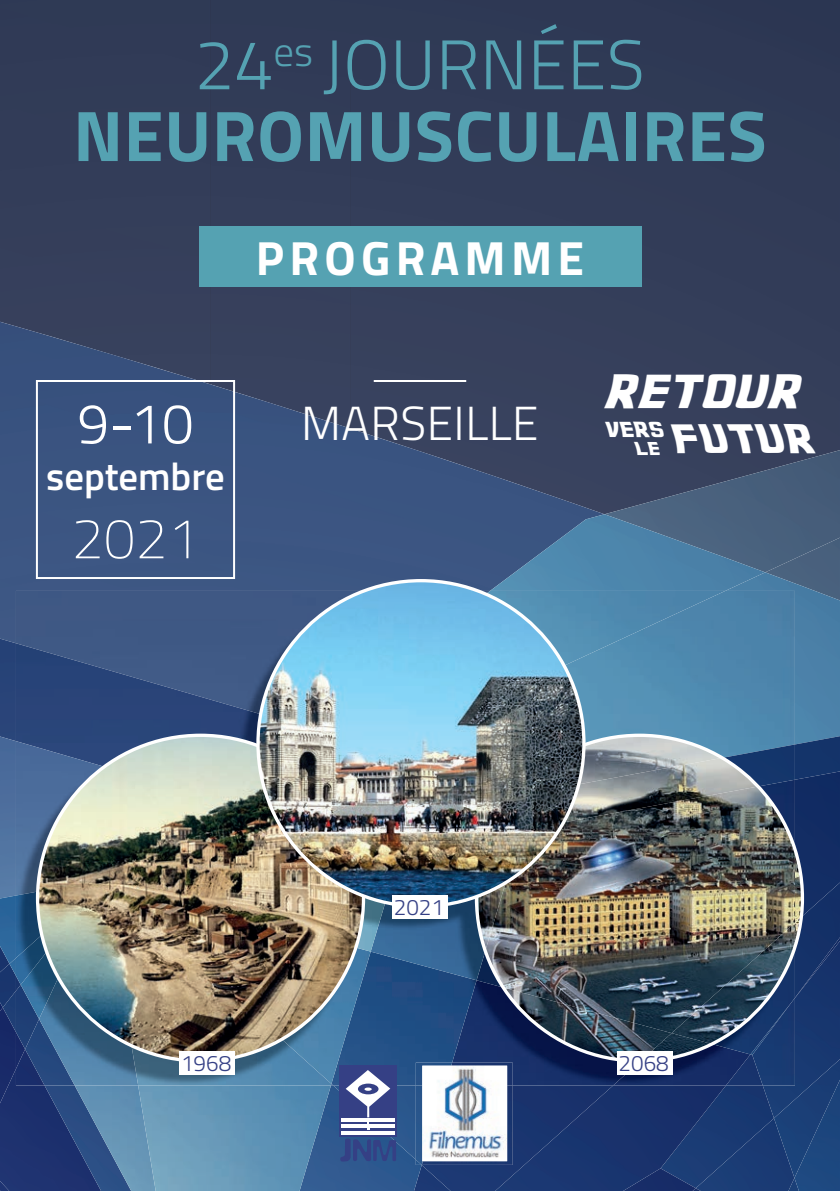
<style>
.page{position:relative;width:840px;height:1191px;background:#fff}
.page>*{position:absolute;margin:0;border:0;box-sizing:border-box;transform-origin:0 0}
.t1{font:700 71.8px "Titillium";letter-spacing:.01em;color:#55a2b2}
.t2{font:300 70.2px "Titillium";letter-spacing:.01em;color:#55a2b2}
.t3{font:300 57px "Titillium";color:#fff}
.t4{font:100 57px "Titillium";color:#fff}
.t5{font:700 48px "Titillium";letter-spacing:.11em;color:#fff}
.t6{font:300 47.8px "Titillium";letter-spacing:.01em;color:#fff}
.t7{font:600 38.8px "Titillium";color:#fff}
.t8{font:38px "Backtothefuture 2002";color:#fff}
.t9{font:32.6px "Backtothefuture 2002";color:#fff}
.t10{font:300 22.4px "Titillium";color:#354085}
.t11{font:17.2px "Backtothefuture 2002";color:#fff}
.s1{font-size:14.8px}
</style>
<div class="page">
<div style="left:350px;top:0;width:489px;height:450px;background:#313b57"></div>
<div style="left:211px;top:0;width:139px;height:322px;background:#323c58"></div>
<div style="left:0;top:0;width:211px;height:322px;background:#323c58"></div>
<img style="left:604px;top:450px;width:235px;height:87px">
<div style="left:764px;top:537px;width:75px;height:35px;background:#48607d"></div>
<img style="left:0;top:322px;width:604px;height:316px">
<div style="left:0;top:638px;width:16px;height:98px;background:#294478"></div>
<img style="left:0;top:736px;width:16px;height:159px">
<img style="left:0;top:895px;width:16px;height:173px">
<img style="left:3px;top:990px;width:13px;height:42px">
<svg style="left:0;top:1002px;width:3px;height:9px"></svg>
<img style="left:9px;top:958px;width:7px;height:18px">
<img style="left:489px;top:514px;width:275px;height:77px">
<img style="left:331px;top:1085px;width:164px;height:106px">
<img style="left:725px;top:1085px;width:37px;height:33px">
<img style="left:495px;top:1085px;width:230px;height:106px">
<div style="left:695px;top:1118px;width:93px;height:73px;background:#1a3b74"></div>
<svg style="left:692px;top:1188px;width:8px;height:3px"></svg>
<svg style="left:788px;top:1178px;width:6px;height:13px"></svg>
<div style="left:333px;top:1085px;width:88px;height:80px;background:#2a588e"></div>
<img style="left:724px;top:572px;width:115px;height:164px">
<img style="left:794px;top:736px;width:45px;height:35px">
<div style="left:794px;top:771px;width:45px;height:111px;background:#122c63"></div>
<img style="left:800px;top:882px;width:39px;height:55px">
<div style="left:762px;top:998px;width:77px;height:120px;background:#17366e"></div>
<img style="left:794px;top:937px;width:45px;height:61px">
<div style="left:773px;top:1059px;width:66px;height:119px;background:#1a3b73"></div>
<img style="left:794px;top:1079px;width:45px;height:112px">
<div style="left:0;top:1068px;width:45px;height:123px;background:#1e326f"></div>
<img style="left:45px;top:1085px;width:30px;height:106px">
<svg style="left:0;top:1180px;width:9px;height:11px"></svg>
<img style="left:75px;top:1085px;width:63px;height:106px">
<img style="left:414px;top:1165px;width:36px;height:26px">
<img style="left:138px;top:1085px;width:193px;height:106px">
<div style="left:16px;top:591px;width:291px;height:52px;background:#3f5884"></div>
<img style="left:16px;top:643px;width:275px;height:98px">
<img style="left:16px;top:741px;width:22px;height:138px">
<img style="left:16px;top:990px;width:9px;height:59px">
<img style="left:21px;top:984px;width:17px;height:35px">
<img style="left:16px;top:984px;width:5px;height:6px">
<img style="left:16px;top:879px;width:22px;height:105px">
<img style="left:212px;top:727px;width:45px;height:8px">
<img style="left:476px;top:987px;width:164px;height:98px">
<img style="left:750px;top:1055px;width:1px;height:30px">
<img style="left:612px;top:1044px;width:138px;height:41px">
<img style="left:333px;top:980px;width:143px;height:105px">
<img style="left:331px;top:951px;width:39px;height:132px">
<img style="left:481px;top:591px;width:313px;height:153px">
<img style="left:721px;top:744px;width:73px;height:35px">
<img style="left:711px;top:1044px;width:40px;height:10px">
<img style="left:370px;top:899px;width:115px;height:81px">
<img style="left:363px;top:898px;width:37px;height:53px">
<img style="left:751px;top:1044px;width:43px;height:41px">
<img style="left:16px;top:1049px;width:9px;height:36px">
<img style="left:25px;top:1019px;width:14px;height:66px">
<img style="left:39px;top:1059px;width:65px;height:26px">
<img style="left:104px;top:1059px;width:227px;height:26px">
<img style="left:38px;top:735px;width:325px;height:324px">
<img style="left:794px;top:876px;width:8px;height:46px">
<img style="left:794px;top:917px;width:6px;height:30px">
<img style="left:517px;top:1033px;width:116px;height:27px">
<img style="left:640px;top:1033px;width:71px;height:28px">
<img style="left:585px;top:735px;width:136px;height:23px">
<img style="left:580px;top:758px;width:177px;height:28px">
<img style="left:485px;top:786px;width:309px;height:247px">
<img style="left:671px;top:922px;width:123px;height:122px">
<img style="left:478px;top:872px;width:43px;height:79px">
<img style="left:258px;top:580px;width:325px;height:326px;border-radius:163px">
<img style="left:415px;top:1062px;width:97px;height:102px">
<svg style="left:415px;top:1159px;width:6px;height:5px"></svg>
<img style="left:422px;top:1065px;width:85px;height:96px">
<div style="left:339px;top:1065px;width:58px;height:71px;background:#354085"></div>
<hr style="left:341px;top:1118px;width:54px;height:3px;background:#fff">
<hr style="left:341px;top:1124px;width:54px;height:3px;background:#fff">
<hr style="left:341px;top:1131px;width:54px;height:3px;background:#fff">
<svg style="left:345px;top:1070px;width:45px;height:60px"></svg>
<svg style="left:340px;top:1138px;width:56px;height:24px"></svg>
<div style="left:392px;top:895px;width:55px;height:24px;background:#fff"></div>
<div style="left:179px;top:1050px;width:56px;height:24px;background:#fff"></div>
<div style="left:616px;top:1050px;width:56px;height:24px;background:#fff"></div>
<div style="left:36px;top:380px;width:199px;height:199px;border:2px solid #fff"></div>
<hr style="left:373px;top:380px;width:93px;height:2px;background:#fff">
<div style="left:198px;top:227px;width:443px;height:60px;background:#55a2b2"></div>
<p class="t2" style="left:195px;top:14px;width:451px">24<sup>es</sup> JOURNÉES</p>
<p class="t1" style="left:73px;top:81px;width:694px">NEUROMUSCULAIRES</p>
<p class="t5" style="left:255px;top:221px;width:330px">PROGRAMME</p>
<p class="t3" style="left:77px;top:382px;width:118px">9-10</p>
<p class="t7" style="left:46px;top:447px;width:180px">septembre</p>
<p class="t4" style="left:72px;top:498px;width:129px">2021</p>
<p class="t6" style="left:301px;top:389px;width:239px">MARSEILLE</p>
<p class="t8" style="left:604px;top:374px;width:197px">RETOUR</p>
<p class="t11" style="left:604px;top:421px;width:60px">VERS</p>
<p class="t9" style="left:633px;top:423px;width:180px"><span class="s1">LE</span> FUTUR</p>
<p class="t10" style="left:393px;top:891px;width:52px">2021</p>
<p class="t10" style="left:181px;top:1046px;width:52px">1968</p>
<p class="t10" style="left:618px;top:1046px;width:52px">2068</p>
</div>
